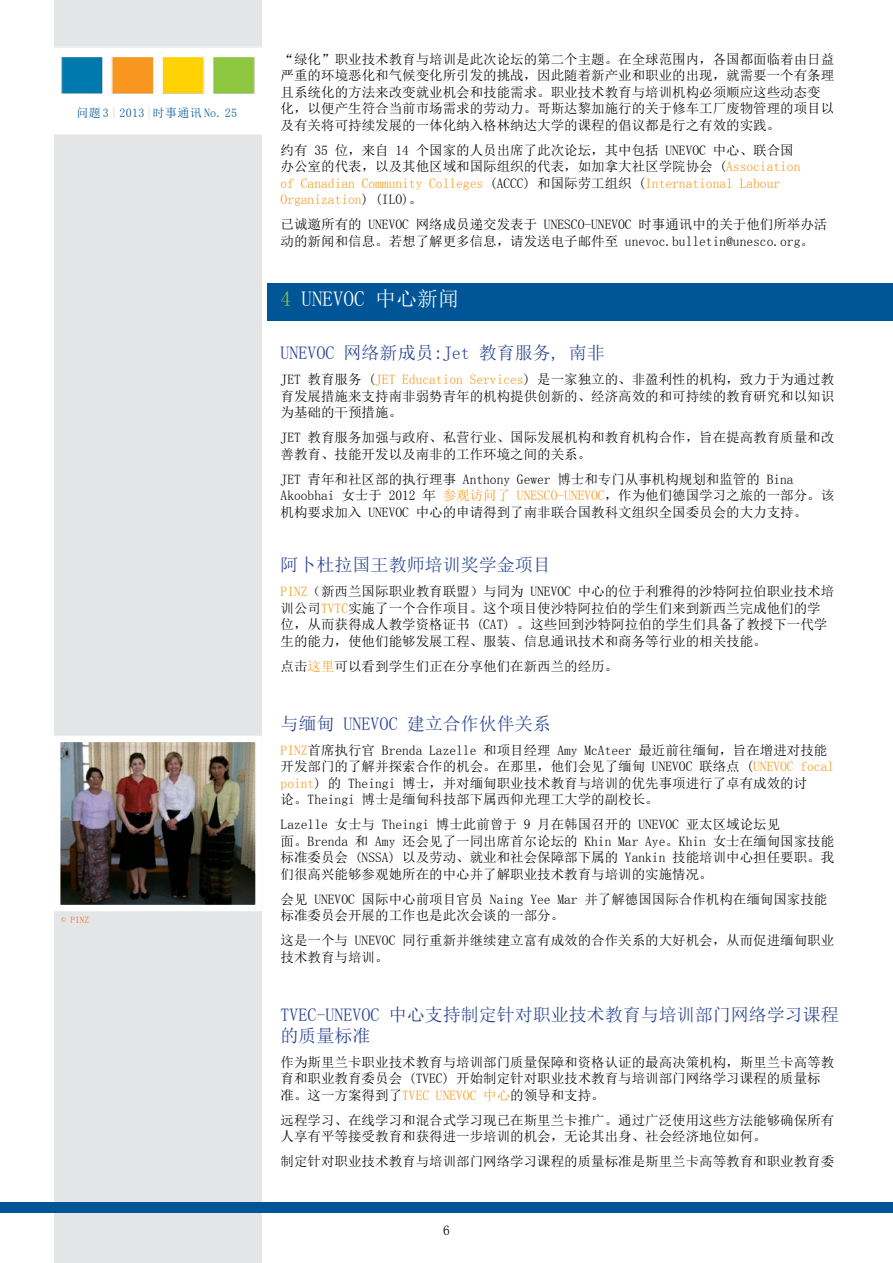
<style>
.page{position:relative;width:893px;height:1263px;background:#fff}
.page>*{position:absolute;margin:0;border:0;box-sizing:border-box;transform-origin:0 0}
.t1{font:21px "Sim Sun";color:#fff}
.t2{font:18px/21px "Sim Sun";color:#25408f}
.t3{font:13.5px/16.5px "Sim Sun";color:#000}
.t4{font:12px "Sim Sun";letter-spacing:.025em;color:#005596}
.t5{font:9px "Sim Sun";color:#f26921}
.s1{color:#8dc63f}
.s2{color:#f8971d}
</style>
<div class="page">
<img style="left:54px;top:0;width:208px;height:1263px">
<div style="left:0;top:1202px;width:893px;height:10px;background:#005596"></div>
<div style="left:268px;top:283px;width:625px;height:37px;background:#005596"></div>
<img style="left:61px;top:743px;width:194px;height:161px">
<div style="left:54px;top:736px;width:208px;height:175px;border:6px solid #fff"></div>
<p class="t4" style="left:76px;top:107px;width:162px">问题 3 <span class="s1">|</span> 2013 <span class="s1">|</span>时事通讯 No. 25</p>
<p class="t5" style="left:61px;top:915px;width:29px">© PINZ</p>
<p class="t3" style="left:281px;top:51px;width:555px">“绿化”职业技术教育与培训是此次论坛的第二个主题。在全球范围内，各国都面临着由日益严重的环境恶化和气候变化所引发的挑战，因此随着新产业和职业的出现，就需要一个有条理且系统化的方法来改变就业机会和技能需求。职业技术教育与培训机构必须顺应这些动态变化，以便产生符合当前市场需求的劳动力。哥斯达黎加施行的关于修车工厂废物管理的项目以及有关将可持续发展的一体化纳入格林纳达大学的课程的倡议都是行之有效的实践。</p>
<p class="t3" style="left:281px;top:142px;width:521px">约有 35 位，来自 14 个国家的人员出席了此次论坛，其中包括 UNEVOC 中心、联合国办公室的代表，以及其他区域和国际组织的代表，如加拿大社区学院协会 (<span class="s2">Association of Canadian Community Colleges</span> (ACCC) 和国际劳工组织 (<span class="s2">International Labour Organization</span>) (ILO)。</p>
<p class="t3" style="left:281px;top:216px;width:548px">已诚邀所有的 UNEVOC 网络成员递交发表于 UNESCO-UNEVOC 时事通讯中的关于他们所举办活动的新闻和信息。若想了解更多信息，请发送电子邮件至 unevoc.bulletin@unesco.org。</p>
<h1 class="t1" style="left:281px;top:288px;width:180px"><span class="s1">4</span> UNEVOC 中心新闻</h1>
<h2 class="t2" style="left:281px;top:342px;width:326px">UNEVOC 网络新成员:Jet 教育服务, 南非</h2>
<p class="t3" style="left:281px;top:371px;width:555px;text-align:justify">JET 教育服务 (<span class="s2">JET Education Services</span>) 是一家独立的、非盈利性的机构，致力于为通过教育发展措施来支持南非弱势青年的机构提供创新的、经济高效的和可持续的教育研究和以知识为基础的干预措施。</p>
<p class="t3" style="left:281px;top:429px;width:555px">JET 教育服务加强与政府、私营行业、国际发展机构和教育机构合作，旨在提高教育质量和改善教育、技能开发以及南非的工作环境之间的关系。</p>
<p class="t3" style="left:281px;top:471px;width:555px">JET 青年和社区部的执行理事 Anthony Gewer 博士和专门从事机构规划和监管的 Bina<br>Akoobhai 女士于 2012 年 <span class="s2">参观访问了 UNESCO-UNEVOC</span>，作为他们德国学习之旅的一部分。该机构要求加入 UNEVOC 中心的申请得到了南非联合国教科文组织全国委员会的大力支持。</p>
<h2 class="t2" style="left:281px;top:554px;width:272px">阿卜杜拉国王教师培训奖学金项目</h2>
<p class="t3" style="left:281px;top:583px;width:555px"><span class="s2">PINZ</span>（新西兰国际职业教育联盟）与同为 UNEVOC 中心的位于利雅得的沙特阿拉伯职业技术培训公司<span class="s2">TVTC</span>实施了一个合作项目。这个项目使沙特阿拉伯的学生们来到新西兰完成他们的学位，从而获得成人教学资格证书 (CAT) 。这些回到沙特阿拉伯的学生们具备了教授下一代学生的能力，使他们能够发展工程、服装、信息通讯技术和商务等行业的相关技能。</p>
<p class="t3" style="left:281px;top:658px;width:339px">点击<span class="s2">这里</span>可以看到学生们正在分享他们在新西兰的经历。</p>
<h2 class="t2" style="left:281px;top:713px;width:272px">与缅甸 UNEVOC 建立合作伙伴关系</h2>
<p class="t3" style="left:281px;top:742px;width:555px"><span class="s2">PINZ</span>首席执行官 Brenda Lazelle 和项目经理 Amy McAteer 最近前往缅甸，旨在增进对技能开发部门的了解并探索合作的机会。在那里，他们会见了缅甸 UNEVOC 联络点 (<span class="s2">UNEVOC focal point</span>) 的 Theingi 博士，并对缅甸职业技术教育与培训的优先事项进行了卓有成效的讨<br>论。Theingi 博士是缅甸科技部下属西仰光理工大学的副校长。</p>
<p class="t3" style="left:281px;top:816px;width:555px">Lazelle 女士与 Theingi 博士此前曾于 9 月在韩国召开的 UNEVOC 亚太区域论坛见<br>面。Brenda 和 Amy 还会见了一同出席首尔论坛的 Khin Mar Aye。Khin 女士在缅甸国家技能标准委员会 (NSSA) 以及劳动、就业和社会保障部下属的 Yankin 技能培训中心担任要职。我们很高兴能够参观她所在的中心并了解职业技术教育与培训的实施情况。</p>
<p class="t3" style="left:281px;top:891px;width:548px">会见 UNEVOC 国际中心前项目官员 Naing Yee Mar 并了解德国国际合作机构在缅甸国家技能标准委员会开展的工作也是此次会谈的一部分。</p>
<p class="t3" style="left:281px;top:932px;width:555px">这是一个与 UNEVOC 同行重新并继续建立富有成效的合作关系的大好机会，从而促进缅甸职业技术教育与培训。</p>
<h2 class="t2" style="left:281px;top:1004px;width:560px">TVEC-UNEVOC 中心支持制定针对职业技术教育与培训部门网络学习课程的质量标准</h2>
<p class="t3" style="left:281px;top:1054px;width:555px">作为斯里兰卡职业技术教育与培训部门质量保障和资格认证的最高决策机构，斯里兰卡高等教育和职业教育委员会 (TVEC) 开始制定针对职业技术教育与培训部门网络学习课程的质量标准。这一方案得到了<span class="s2">TVEC UNEVOC 中心</span>的领导和支持。</p>
<p class="t3" style="left:281px;top:1112px;width:555px">远程学习、在线学习和混合式学习现已在斯里兰卡推广。通过广泛使用这些方法能够确保所有人享有平等接受教育和获得进一步培训的机会，无论其出身、社会经济地位如何。</p>
<p class="t3" style="left:281px;top:1153px;width:555px">制定针对职业技术教育与培训部门网络学习课程的质量标准是斯里兰卡高等教育和职业教育委</p>
<p class="t3" style="left:443px;top:1222px;width:8px">6</p>
</div>
